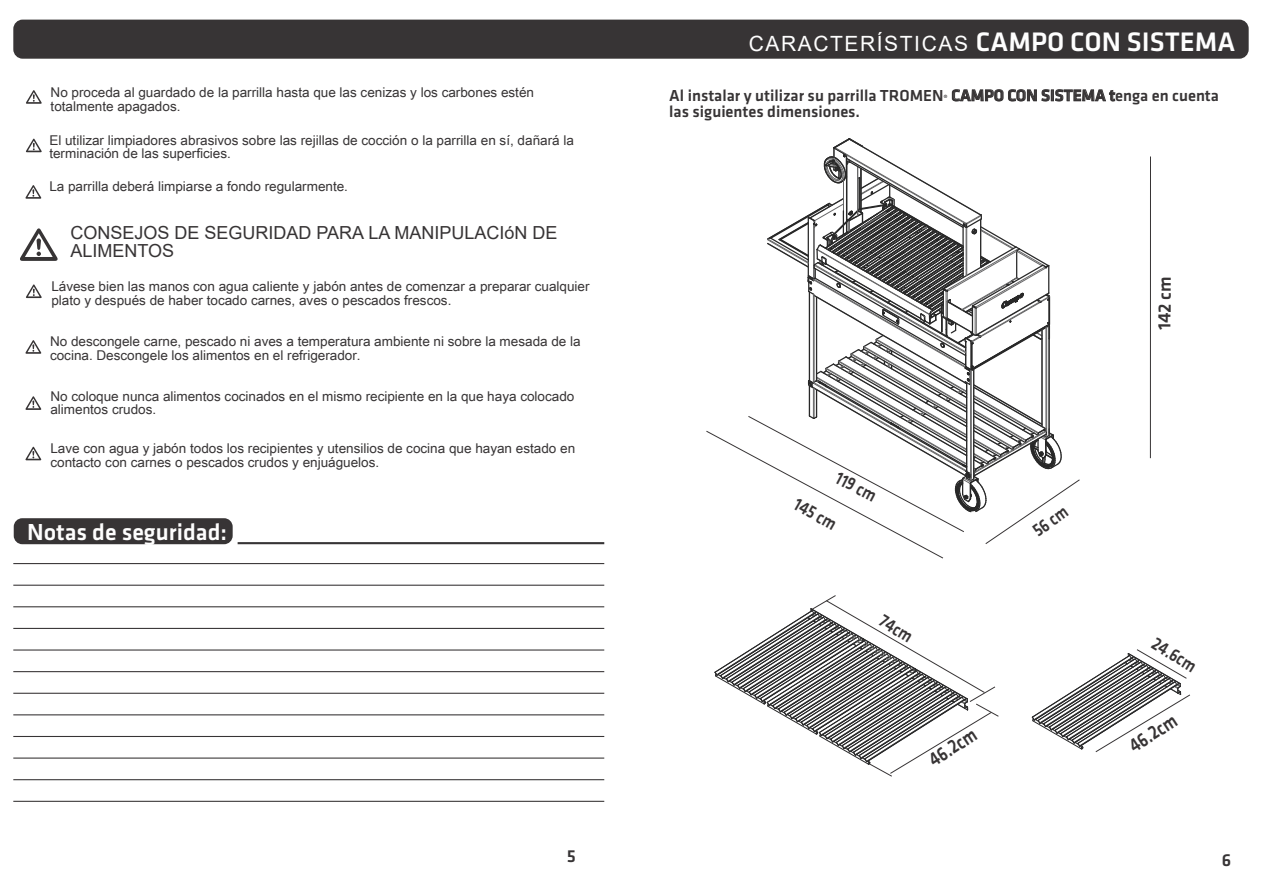
<style>
.page{position:relative;width:1262px;height:893px;background:#fff}
.page>*{position:absolute;margin:0;border:0;box-sizing:border-box;transform-origin:0 0}
.t1{font:500 27.75px "Klavika";color:#fefefe}
.t2{font:500 24px "Klavika";color:#fefefe}
.t3{font:21px "Arial";letter-spacing:.075em;color:#fefefe}
.t4{font:500 20.25px "Klavika";color:#373435;scale:.84 1}
.t5{font:500 18.6px "Klavika";color:#373435;scale:.85 1}
.t6{font:500 18.6px "Klavika";color:#373435}
.t7{font:500 18.6px "Klavika";color:#373435;scale:.84 1}
.t8{font:18px/18px "Arial";color:#373435}
.t9{font:500 18px "Klavika";color:#373435}
.t10{font:500 16.5px/16.5px "Klavika";color:#373435}
.t11{font:13.5px/13.5px "Arial Unicode MS";color:#373435}
.s1{font-size:9px}
</style>
<div class="page">
<div style="left:13px;top:20px;width:1235px;height:39px;background:#373435;border-radius:9px"></div>
<div style="left:14px;top:518px;width:219px;height:26px;background:#373435;border-radius:9px"></div>
<svg style="left:26px;top:139px;width:16px;height:13px"></svg>
<svg style="left:25px;top:185px;width:16px;height:14px"></svg>
<svg style="left:20px;top:228px;width:38px;height:33px"></svg>
<svg style="left:26px;top:284px;width:16px;height:14px"></svg>
<svg style="left:25px;top:340px;width:16px;height:14px"></svg>
<svg style="left:25px;top:396px;width:16px;height:14px"></svg>
<svg style="left:25px;top:447px;width:16px;height:13px"></svg>
<hr style="left:13px;top:800px;width:591px;height:1px;background:#373435">
<hr style="left:13px;top:779px;width:591px;height:1px;background:#373435">
<hr style="left:13px;top:757px;width:591px;height:1px;background:#373435">
<hr style="left:13px;top:736px;width:591px;height:1px;background:#373435">
<hr style="left:13px;top:714px;width:591px;height:1px;background:#373435">
<hr style="left:13px;top:692px;width:591px;height:1px;background:#373435">
<hr style="left:13px;top:671px;width:591px;height:1px;background:#373435">
<hr style="left:13px;top:649px;width:591px;height:1px;background:#373435">
<hr style="left:13px;top:628px;width:591px;height:1px;background:#373435">
<hr style="left:13px;top:606px;width:591px;height:1px;background:#373435">
<hr style="left:13px;top:584px;width:591px;height:1px;background:#373435">
<hr style="left:13px;top:563px;width:591px;height:1px;background:#373435">
<hr style="left:238px;top:542px;width:366px;height:2px;background:#373435">
<svg style="left:26px;top:90px;width:16px;height:14px"></svg>
<svg style="left:952px;top:89px;width:163px;height:12px"></svg>
<hr style="left:1150px;top:156px;width:1px;height:302px;background:#373435">
<svg style="left:1031px;top:649px;width:159px;height:104px"></svg>
<svg style="left:714px;top:595px;width:285px;height:182px"></svg>
<svg style="left:706px;top:138px;width:374px;height:421px"></svg>
<p class="t11" style="left:51px;top:86px;width:485px">No proceda al guardado de la parrilla hasta que las cenizas y los carbones estén totalmente apagados.</p>
<p class="t11" style="left:49px;top:133px;width:526px">El utilizar limpiadores abrasivos sobre las rejillas de cocción o la parrilla en sí, dañará la terminación de las superficies.</p>
<p class="t11" style="left:49px;top:179px;width:300px">La parrilla deberá limpiarse a fondo regularmente.</p>
<h3 class="t8" style="left:70px;top:223px;width:488px">CONSEJOS DE SEGURIDAD PARA LA MANIPULACIóN DE<br>ALIMENTOS</h3>
<p class="t11" style="left:51px;top:279px;width:540px">Lávese bien las manos con agua caliente y jabón antes de comenzar a preparar cualquier plato y después de haber tocado carnes, aves o pescados frescos.</p>
<p class="t11" style="left:50px;top:334px;width:532px">No descongele carne, pescado ni aves a temperatura ambiente ni sobre la mesada de la cocina. Descongele los alimentos en el refrigerador.</p>
<p class="t11" style="left:50px;top:389px;width:525px">No coloque nunca alimentos cocinados en el mismo recipiente en la que haya colocado alimentos crudos.</p>
<p class="t11" style="left:50px;top:441px;width:526px">Lave con agua y jabón todos los recipientes y utensilios de cocina que hayan estado en contacto con carnes o pescados crudos y enjuáguelos.</p>
<h2 class="t2" style="left:27px;top:518px;width:201px">Notas de seguridad:</h2>
<h3 class="t9" style="left:567px;top:846px;width:11px">5</h3>
<h3 class="t3" style="left:748px;top:29px;width:221px">CARACTERÍSTICAS</h3>
<p class="t10" style="left:669px;top:87px;width:551px">Al instalar y utilizar su parrilla TROMEN<span class="s1">®</span> CAMPO CON SISTEMA tenga en cuenta las siguientes dimensiones.</p>
<h1 class="t1" style="left:975px;top:27px;width:261px">CAMPO CON SISTEMA</h1>
<h3 class="t5" style="left:841px;top:467px;width:53px;rotate:28deg">119 cm</h3>
<h3 class="t5" style="left:800px;top:493px;width:56px;rotate:30deg">145 cm</h3>
<h3 class="t5" style="left:886px;top:610px;width:43px;rotate:32deg">74cm</h3>
<h3 class="t4" style="left:924px;top:752px;width:64px;rotate:-33deg">46.2cm</h3>
<h3 class="t7" style="left:1028px;top:524px;width:48px;rotate:-36deg">56 cm</h3>
<h3 class="t6" style="left:1154px;top:330px;width:56px;rotate:-90deg">241 mc</h3>
<h3 class="t5" style="left:1158px;top:633px;width:59px;rotate:32deg">24.6cm</h3>
<h3 class="t4" style="left:1124px;top:738px;width:64px;rotate:-33deg">46.2cm</h3>
<h3 class="t9" style="left:1221px;top:849px;width:11px">6</h3>
</div>
